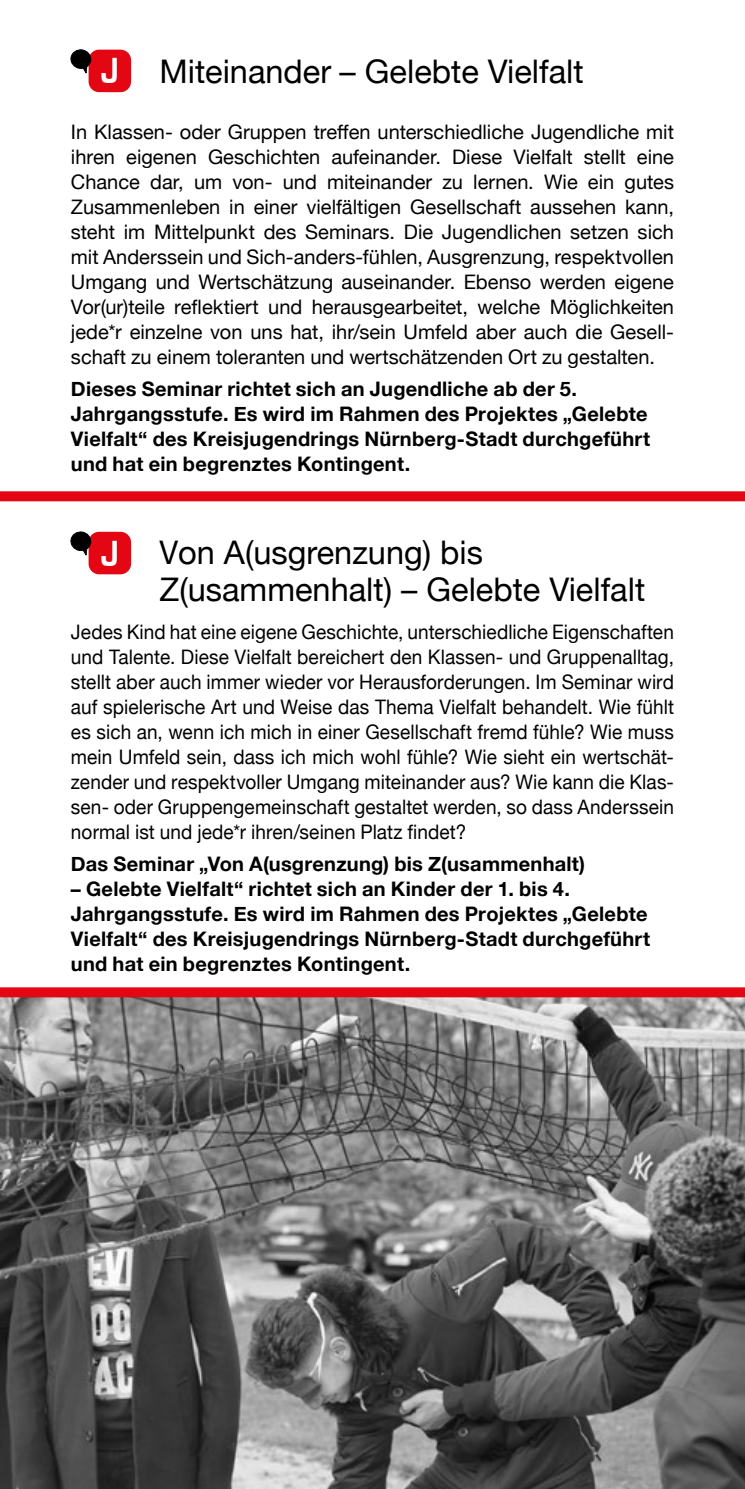
<style>
.page{position:relative;width:745px;height:1489px;background:#fff}
.page>*{position:absolute;margin:0;border:0;box-sizing:border-box;transform-origin:0 0}
.t1{font:32.5px/37.5px "Helvetica Neue";color:#000;scale:.94 1}
.t2{font:32.5px "Helvetica Neue";color:#000}
.t3{font:20px/25px "Helvetica Neue";letter-spacing:.005em;color:#000;text-align:justify}
.t4{font:20px/25px "Helvetica Neue";letter-spacing:.005em;color:#000;text-align:justify;scale:.95 1}
.t5{font:700 20px/25px "Helvetica Neue";letter-spacing:.015em;color:#000}
.s1{font-family:"Eurostile";font-weight:700;font-size:37.5px;color:#fff}
</style>
<div class="page">
<img style="left:0;top:997px;width:744px;height:491px">
<div style="left:0;top:987px;width:744px;height:10px;background:#e30613"></div>
<div style="left:0;top:491px;width:744px;height:10px;background:#e30613"></div>
<div style="left:88px;top:50px;width:43px;height:42px;background:#e30613;border-radius:11px"></div>
<svg style="left:70px;top:49px;width:21px;height:25px"></svg>
<div style="left:88px;top:531px;width:43px;height:43px;background:#e30613;border-radius:11px"></div>
<svg style="left:70px;top:531px;width:21px;height:25px"></svg>
<h1 class="t2" style="left:101px;top:48px;width:484px"><span class="s1">J</span> Miteinander – Gelebte Vielfalt</h1>
<p class="t3" style="left:71px;top:120px;width:604px">In Klassen- oder Gruppen treffen unterschiedliche Jugendliche mit ihren eigenen Geschichten aufeinander. Diese Vielfalt stellt eine Chance dar, um von- und miteinander zu lernen. Wie ein gutes Zusammenleben in einer vielfältigen Gesellschaft aussehen kann, steht im Mittelpunkt des Seminars. Die Jugendlichen setzen sich mit Anderssein und Sich-anders-fühlen, Ausgrenzung, respektvollen Umgang und Wertschätzung auseinander. Ebenso werden eigene Vor(ur)teile reflektiert und herausgearbeitet, welche Möglichkeiten jede*r einzelne von uns hat, ihr/sein Umfeld aber auch die Gesell&shy;schaft zu einem toleranten und wertschätzenden Ort zu gestalten.</p>
<p class="t5" style="left:71px;top:377px;width:580px">Dieses Seminar richtet sich an Jugendliche ab der 5.<br>Jahrgangsstufe. Es wird im Rahmen des Projektes „Gelebte Vielfalt“ des Kreisjugendrings Nürnberg-Stadt durchgeführt und hat ein begrenztes Kontingent.</p>
<h1 class="t1" style="left:159px;top:535px;width:518px;text-indent:-59px"><span class="s1">J</span> Von A(usgrenzung) bis<br>Z(usammenhalt) – Gelebte Vielfalt</h1>
<p class="t4" style="left:71px;top:620px;width:636px">Jedes Kind hat eine eigene Geschichte, unterschiedliche Eigenschaften und Talente. Diese Vielfalt bereichert den Klassen- und Gruppenalltag, stellt aber auch immer wieder vor Herausforderungen. Im Seminar wird auf spielerische Art und Weise das Thema Vielfalt behandelt. Wie fühlt es sich an, wenn ich mich in einer Gesellschaft fremd fühle? Wie muss mein Umfeld sein, dass ich mich wohl fühle? Wie sieht ein wertschät&shy;zender und respektvoller Umgang miteinander aus? Wie kann die Klas&shy;sen- oder Gruppengemeinschaft gestaltet werden, so dass Anderssein normal ist und jede*r ihren/seinen Platz findet?</p>
<p class="t5" style="left:71px;top:852px;width:515px">Das Seminar „Von A(usgrenzung) bis Z(usammenhalt)</p>
<p class="t5" style="left:71px;top:877px;width:580px">– Gelebte Vielfalt“ richtet sich an Kinder der 1. bis 4.<br>Jahrgangsstufe. Es wird im Rahmen des Projektes „Gelebte Vielfalt“ des Kreisjugendrings Nürnberg-Stadt durchgeführt und hat ein begrenztes Kontingent.</p>
</div>
